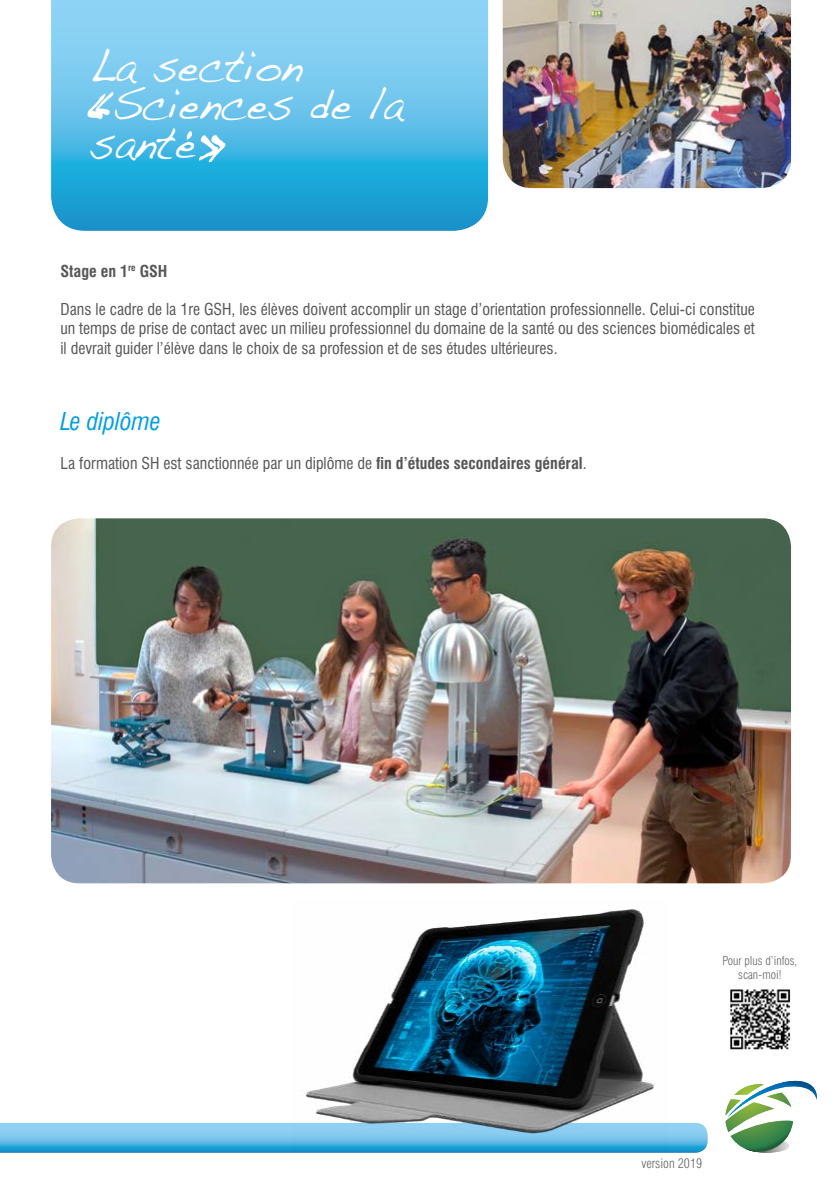
<style>
.page{position:relative;width:840px;height:1191px;background:#fff}
.page>*{position:absolute;margin:0;border:0;box-sizing:border-box;transform-origin:0 0}
.t1{font:46px "Handwriting Dakota";color:#fff;scale:.9 1}
.t2{font:italic condensed 24px "Swiss 721 BT";color:#009fe3}
.t3{font:condensed 16px/19.2px "Swiss 721 BT";color:#575756;text-align:justify}
.t4{font:700 condensed 16px "Swiss 721 BT";color:#575756}
.t5{font:300 condensed 13px "Swiss 721 BT";color:#646363}
.t6{font:300 condensed 12px/14px "Swiss 721 BT";color:#646363;text-align:center}
.s1{font-weight:700}
</style>
<div class="page">
<svg style="left:51px;top:0;width:437px;height:231px;background:#58bce6"></svg>
<img style="left:502px;top:0;width:288px;height:188px">
<svg style="left:0;top:1123px;width:707px;height:29px;background:#66bde7"></svg>
<svg style="left:725px;top:1081px;width:92px;height:72px"></svg>
<svg style="left:199px;top:135px;width:26px;height:27px"></svg>
<svg style="left:87px;top:92px;width:26px;height:27px"></svg>
<svg style="left:186px;top:131px;width:6px;height:9px"></svg>
<img style="left:51px;top:518px;width:739px;height:365px">
<img style="left:291px;top:908px;width:376px;height:244px">
<img style="left:730px;top:989px;width:61px;height:61px">
<h1 class="t1" style="left:89px;top:33px;width:238px">La section</h1>
<h1 class="t1" style="left:112px;top:71px;width:324px">Sciences de la</h1>
<h1 class="t1" style="left:89px;top:109px;width:120px">sante</h1>
<p class="t4" style="left:60px;top:261px;width:108px">Stage en 1<sup>re</sup> GSH</p>
<p class="t3" style="left:60px;top:300px;width:695px">Dans le cadre de la 1re GSH, les élèves doivent accomplir un stage d’orientation professionnelle. Celui-ci constitue un temps de prise de contact avec un milieu professionnel du domaine de la santé ou des sciences biomédicales et il devrait guider l’élève dans le choix de sa profession et de ses études ultérieures.</p>
<h2 class="t2" style="left:60px;top:407px;width:102px">Le diplôme</h2>
<p class="t3" style="left:60px;top:453px;width:527px">La formation SH est sanctionnée par un diplôme de <span class="s1">fin d’études secondaires général</span>.</p>
<p class="t6" style="left:722px;top:953px;width:76px">Pour plus d’infos, scan-moi!</p>
<p class="t5" style="left:641px;top:1155px;width:62px">version 2019</p>
</div>
